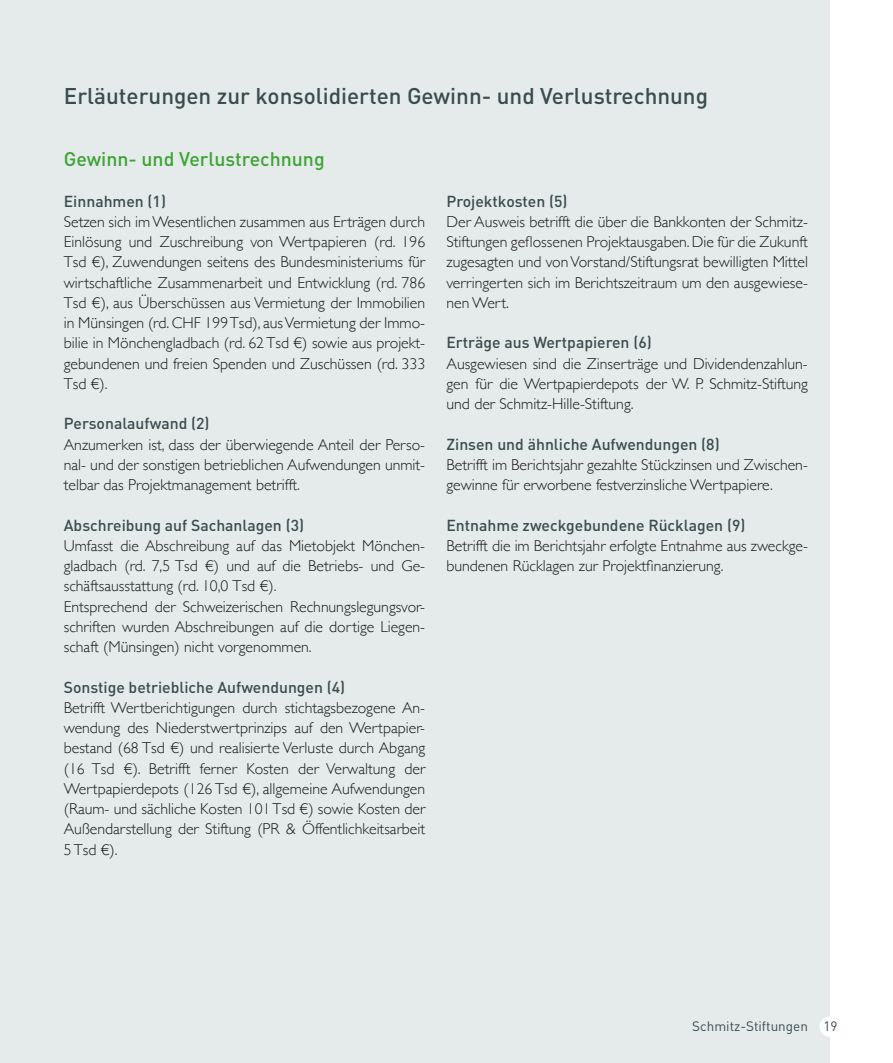
<style>
.page{position:relative;width:893px;height:1063px;background:#fff}
.page>*{position:absolute;margin:0;border:0;box-sizing:border-box;transform-origin:0 0}
.t1{font:500 22.5px "DIN";color:#3a4c4e}
.t2{font:500 19.5px "DIN";color:#3da434}
.t3{font:300 15.75px/20.2px "Gill Sans";color:#1a1a18;text-align:justify}
.t4{font:500 15.75px "DIN";color:#3a4c4e}
.t5{font:13.5px "DIN";color:#3a4c4e}
</style>
<div class="page">
<div style="left:0;top:0;width:829px;height:1063px;background:#e5eaeb"></div>
<div style="left:819px;top:1017px;width:21px;height:20px;background:#fff;border-radius:50%"></div>
<h1 class="t1" style="left:64px;top:81px;width:646px">Erläuterungen zur konsolidierten Gewinn- und Verlustrechnung</h1>
<p class="t2" style="left:64px;top:147px;width:262px">Gewinn- und Verlustrechnung</p>
<p class="t4" style="left:64px;top:191px;width:104px">Einnahmen (1)</p>
<p class="t3" style="left:64px;top:211px;width:363px">Setzen sich im Wesentlichen zusammen aus Erträgen durch Einlösung und Zuschreibung von Wertpapieren (rd. 196<br>Tsd €), Zuwendungen seitens des Bundesministeriums für wirtschaftliche Zusammenarbeit und Entwicklung (rd. 786<br>Tsd €), aus Überschüssen aus Vermietung der Immobilien in Münsingen (rd. CHF 199 Tsd), aus Vermietung der Immo&shy;bilie in Mönchengladbach (rd. 62 Tsd €) sowie aus projekt&shy;gebundenen und freien Spenden und Zuschüssen (rd. 333<br>Tsd €).</p>
<p class="t4" style="left:64px;top:414px;width:147px">Personalaufwand (2)</p>
<p class="t3" style="left:64px;top:434px;width:363px">Anzumerken ist, dass der überwiegende Anteil der Perso&shy;nal- und der sonstigen betrieblichen Aufwendungen unmit&shy;telbar das Projektmanagement betrifft.</p>
<p class="t4" style="left:64px;top:515px;width:242px">Abschreibung auf Sachanlagen (3)</p>
<p class="t3" style="left:64px;top:535px;width:363px;text-align:left">Umfasst die Abschreibung auf das Mietobjekt Mönchen&shy;gladbach (rd. 7,5 Tsd €) und auf die Betriebs- und Ge&shy;schäftsausstattung (rd. 10,0 Tsd €).<br>Entsprechend der Schweizerischen Rechnungslegungsvor&shy;schriften wurden Abschreibungen auf die dortige Liegen&shy;schaft (Münsingen) nicht vorgenommen.</p>
<p class="t4" style="left:64px;top:677px;width:283px">Sonstige betriebliche Aufwendungen (4)</p>
<p class="t3" style="left:64px;top:697px;width:363px">Betrifft Wertberichtigungen durch stichtagsbezogene An&shy;wendung des Niederstwertprinzips auf den Wertpapier&shy;bestand (68 Tsd €) und realisierte Verluste durch Abgang (16 Tsd €). Betrifft ferner Kosten der Verwaltung der Wertpapierdepots (126 Tsd €), allgemeine Aufwendungen (Raum- und sächliche Kosten 101 Tsd €) sowie Kosten der Außendarstellung der Stiftung (PR &amp; Öffentlichkeitsarbeit 5 Tsd €).</p>
<p class="t4" style="left:446px;top:191px;width:123px">Projektkosten (5)</p>
<p class="t3" style="left:446px;top:211px;width:363px">Der Ausweis betrifft die über die Bankkonten der Schmitz-Stiftungen geflossenen Projektausgaben. Die für die Zukunft zugesagten und von Vorstand/Stiftungsrat bewilligten Mittel verringerten sich im Berichtszeitraum um den ausgewiese&shy;nen Wert.</p>
<p class="t4" style="left:446px;top:333px;width:207px">Erträge aus Wertpapieren (6)</p>
<p class="t3" style="left:446px;top:353px;width:363px">Ausgewiesen sind die Zinserträge und Dividendenzahlun&shy;gen für die Wertpapierdepots der W. P. Schmitz-Stiftung und der Schmitz-Hille-Stiftung.</p>
<p class="t4" style="left:446px;top:434px;width:275px">Zinsen und ähnliche Aufwendungen (8)</p>
<p class="t3" style="left:446px;top:454px;width:363px">Betrifft im Berichtsjahr gezahlte Stückzinsen und Zwischen&shy;gewinne für erworbene festverzinsliche Wertpapiere.</p>
<p class="t4" style="left:446px;top:515px;width:300px">Entnahme zweckgebundene Rücklagen (9)</p>
<p class="t3" style="left:446px;top:535px;width:363px">Betrifft die im Berichtsjahr erfolgte Entnahme aus zweckge&shy;bundenen Rücklagen zur Projektfinanzierung.</p>
<p class="t5" style="left:692px;top:1018px;width:147px">Schmitz-Stiftungen 19</p>
</div>
